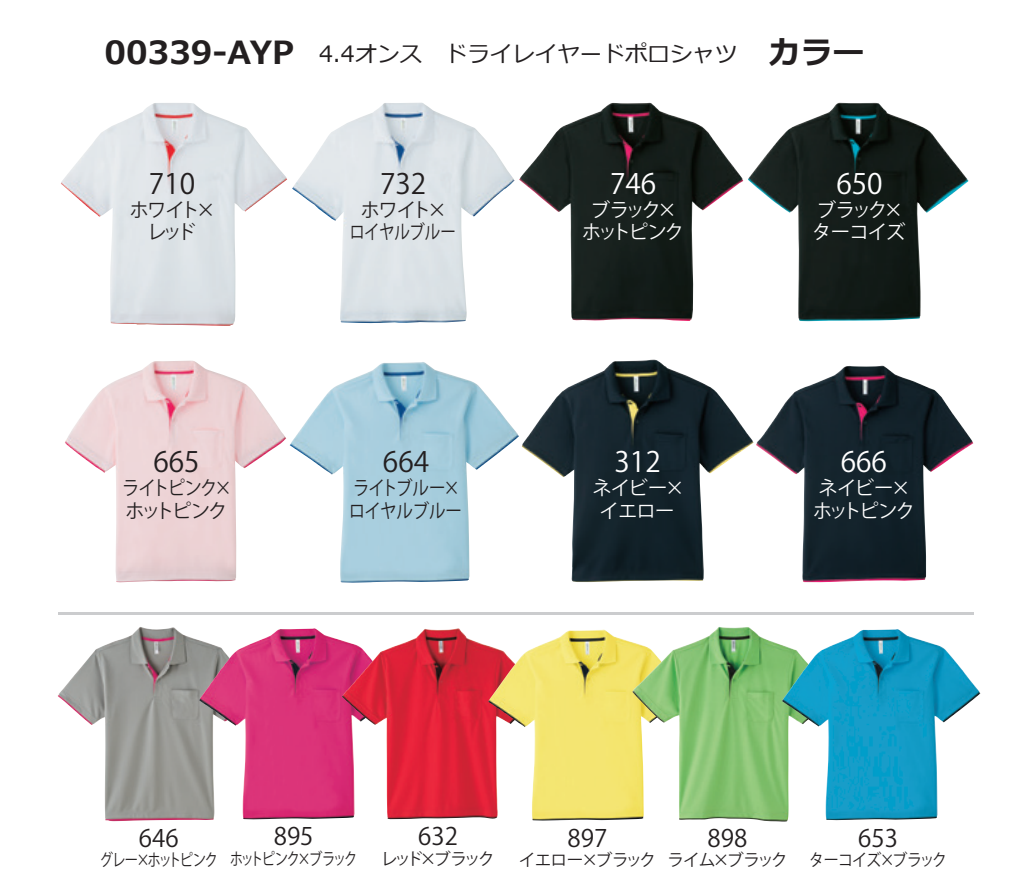
<style>
.page{position:relative;width:1024px;height:894px;background:#fff}
.page>*{position:absolute;margin:0;border:0;box-sizing:border-box;transform-origin:0 0}
.t1{font:700 31.75px "Meiryo";color:#231f20}
.t2{font:28px "DIN Bold 90 ms RKSJ H";color:#231f20}
.t3{font:28px "DIN Bold 90 ms RKSJ H";color:#fff}
.t4{font:24px "DIN Bold 90 ms RKSJ H";color:#231f20}
.t5{font:22.5px "Meiryo";color:#231f20}
.t6{font:19.25px/22.5px "UD Shin Go Pro Light 90 ms RKSJ H";letter-spacing:-.055em;color:#fff}
.t7{font:19.25px/22.5px "UD Shin Go Pro Light 90 ms RKSJ H";letter-spacing:-.02em;color:#231f20;scale:.85 1}
.t8{font:19.25px/22.5px "UD Shin Go Pro Light 90 ms RKSJ H";letter-spacing:-.11em;color:#231f20;scale:.9 1}
.t9{font:19.25px/22.5px "UD Shin Go Pro Light 90 ms RKSJ H";letter-spacing:-.035em;color:#231f20}
.t10{font:19.25px/22.5px "UD Shin Go Pro Light 90 ms RKSJ H";letter-spacing:-.09em;color:#fff;text-align:center}
.t11{font:19.25px/22.5px "UD Shin Go Pro Light 90 ms RKSJ H";letter-spacing:-.14em;color:#fff}
.t12{font:19.25px/22.5px "UD Shin Go Pro Light 90 ms RKSJ H";letter-spacing:-.065em;color:#231f20;text-align:right}
.t13{font:19.25px "UD Shin Go Pro Light 90 ms RKSJ H";letter-spacing:-.065em;color:#231f20;scale:.9 1}
.t14{font:16.75px "UD Shin Go Pro Light 90 ms RKSJ H";letter-spacing:-.1em;color:#231f20}
.t15{font:16.75px "UD Shin Go Pro Light 90 ms RKSJ H";letter-spacing:-.14em;color:#231f20;scale:.8 1}
.t16{font:16.75px "UD Shin Go Pro Light 90 ms RKSJ H";letter-spacing:-.1em;color:#231f20;scale:.8 1}
.t17{font:16.75px "UD Shin Go Pro Light 90 ms RKSJ H";letter-spacing:-.045em;color:#231f20;scale:.9 1}
.t18{font:16.75px "UD Shin Go Pro Light 90 ms RKSJ H";letter-spacing:-.045em;color:#231f20}
</style>
<div class="page">
<img style="left:61px;top:103px;width:226px;height:223px">
<img style="left:292px;top:103px;width:222px;height:220px">
<img style="left:519px;top:103px;width:224px;height:218px">
<img style="left:748px;top:102px;width:220px;height:219px">
<img style="left:65px;top:360px;width:221px;height:222px">
<img style="left:289px;top:362px;width:230px;height:221px">
<img style="left:521px;top:359px;width:232px;height:223px">
<img style="left:756px;top:365px;width:217px;height:217px">
<img style="left:58px;top:627px;width:201px;height:194px">
<img style="left:199px;top:628px;width:143px;height:191px">
<img style="left:342px;top:628px;width:146px;height:191px">
<img style="left:488px;top:629px;width:144px;height:191px">
<img style="left:632px;top:627px;width:203px;height:194px">
<img style="left:781px;top:629px;width:199px;height:191px">
<hr style="left:58px;top:612px;width:915px;height:3px;background:#cbccce">
<h1 class="t1" style="left:105px;top:30px;width:191px">00339-AYP</h1>
<p class="t5" style="left:319px;top:38px;width:420px">4.4オンス　ドライレイヤードポロシャツ</p>
<h1 class="t1" style="left:768px;top:30px;width:97px">カラー</h1>
<h2 class="t2" style="left:149px;top:167px;width:48px">710</h2>
<h2 class="t2" style="left:380px;top:167px;width:48px">732</h2>
<h2 class="t3" style="left:610px;top:167px;width:48px">746</h2>
<h2 class="t3" style="left:836px;top:167px;width:48px">650</h2>
<p class="t12" style="left:129px;top:199px;width:72px">ホワイトレッド</p>
<p class="t12" style="left:196px;top:199px;width:21px">×</p>
<p class="t9" style="left:349px;top:199px;width:108px;text-indent:11px">ホワイト<br>ロイヤルブルー</p>
<p class="t12" style="left:427px;top:199px;width:21px">×</p>
<p class="t11" style="left:582px;top:199px;width:104px;text-indent:9px">ブラックホットピンク</p>
<p class="t6" style="left:657px;top:199px;width:21px">×</p>
<p class="t6" style="left:812px;top:199px;width:95px">ブラックターコイズ</p>
<p class="t6" style="left:883px;top:199px;width:21px">×</p>
<h2 class="t2" style="left:153px;top:446px;width:48px">665</h2>
<p class="t8" style="left:122px;top:477px;width:118px">ライトピンクホットピンク</p>
<p class="t13" style="left:214px;top:477px;width:21px">×</p>
<h2 class="t2" style="left:383px;top:446px;width:48px">664</h2>
<p class="t7" style="left:349px;top:477px;width:135px">ライトブルー×ロイヤルブルー</p>
<h2 class="t3" style="left:614px;top:446px;width:48px">312</h2>
<p class="t6" style="left:592px;top:477px;width:94px;text-align:center">ネイビー×イエロー</p>
<h2 class="t3" style="left:840px;top:446px;width:48px">666</h2>
<p class="t10" style="left:812px;top:477px;width:104px">ネイビー×ホットピンク</p>
<p class="t4" style="left:139px;top:824px;width:41px">646</p>
<p class="t16" style="left:100px;top:850px;width:149px">グレー×ホットピンク</p>
<p class="t4" style="left:274px;top:822px;width:41px">895</p>
<p class="t15" style="left:230px;top:849px;width:161px">ホットピンク×ブラック</p>
<p class="t4" style="left:418px;top:822px;width:41px">632</p>
<p class="t14" style="left:419px;top:849px;width:76px">×ブラック</p>
<p class="t14" style="left:381px;top:849px;width:44px">レッド</p>
<p class="t4" style="left:567px;top:824px;width:41px">897</p>
<p class="t18" style="left:518px;top:850px;width:139px">イエロー×ブラック</p>
<p class="t4" style="left:707px;top:824px;width:41px">898</p>
<p class="t14" style="left:667px;top:850px;width:122px">ライム×ブラック</p>
<p class="t4" style="left:858px;top:824px;width:41px">653</p>
<p class="t17" style="left:809px;top:850px;width:155px">ターコイズ×ブラック</p>
</div>
